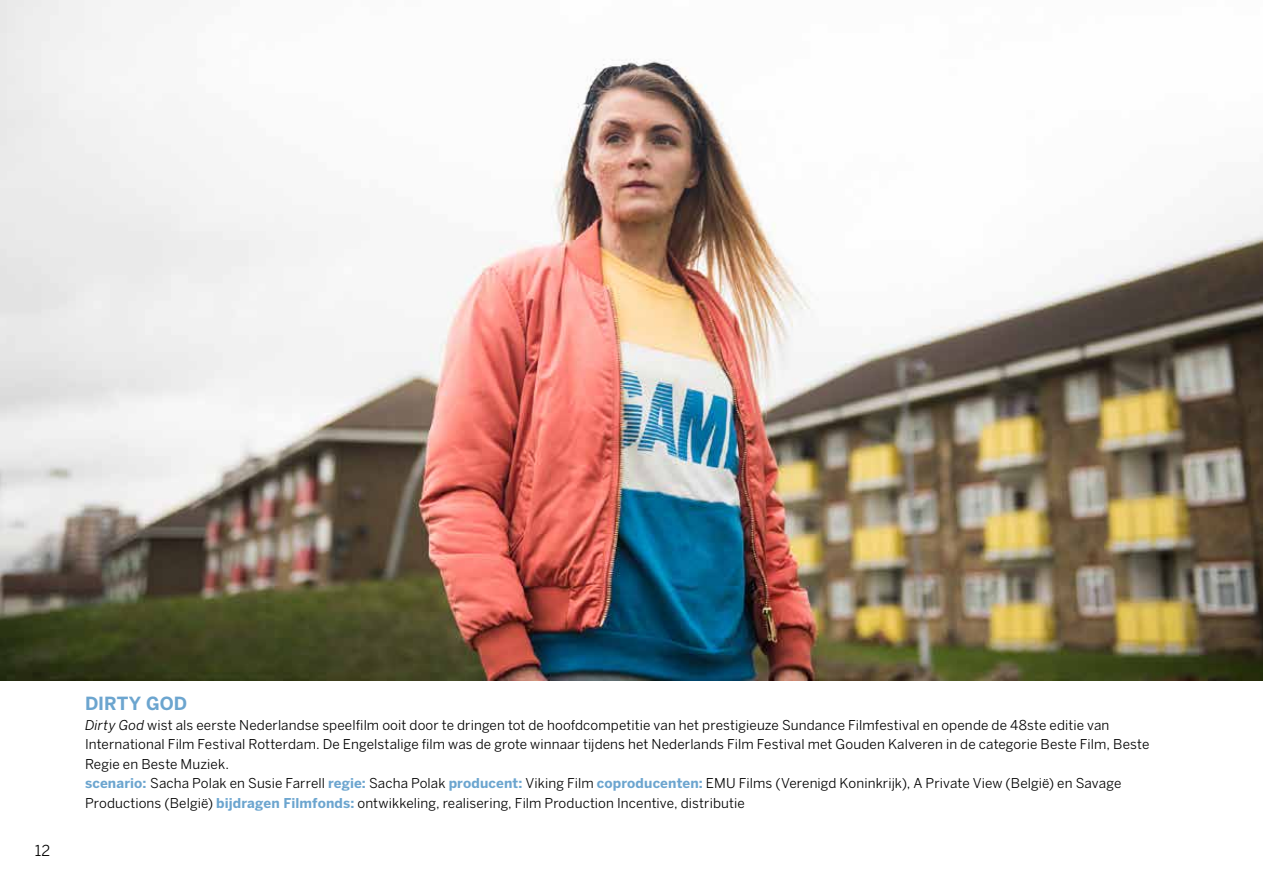
<style>
.page{position:relative;width:1263px;height:893px;background:#fff}
.page>*{position:absolute;margin:0;border:0;box-sizing:border-box;transform-origin:0 0}
.t1{font:700 18px "Benton Sans";letter-spacing:-.005em;color:#6ca5cf}
.t2{font:15px "Benton Sans";color:#000}
.t3{font:13.5px/19.5px "Benton Sans";letter-spacing:.01em;color:#000}
.s1{font-style:italic}
.s2{font-weight:700;color:#6ca5cf}
</style>
<div class="page">
<img style="left:0;top:0;width:1263px;height:680px">
<p class="t2" style="left:35px;top:842px;width:17px">12</p>
<h1 class="t1" style="left:85px;top:693px;width:104px">DIRTY GOD</h1>
<p class="t3" style="left:85px;top:715px;width:1066px"><span class="s1">Dirty God</span> wist als eerste Nederlandse speelfilm ooit door te dringen tot de hoofdcompetitie van het prestigieuze Sundance Filmfestival en opende de 48ste editie van International Film Festival Rotterdam. De Engelstalige film was de grote winnaar tijdens het Nederlands Film Festival met Gouden Kalveren in de categorie Beste Film, Beste Regie en Beste Muziek.<br><span class="s2">scenario:</span> Sacha Polak en Susie Farrell <span class="s2">regie:</span> Sacha Polak <span class="s2">producent:</span> Viking Film <span class="s2">coproducenten:</span> EMU Films (Verenigd Koninkrijk), A Private View (België) en Savage Productions (België) <span class="s2">bijdragen Filmfonds:</span> ontwikkeling, realisering, Film Production Incentive, distributie</p>
</div>
